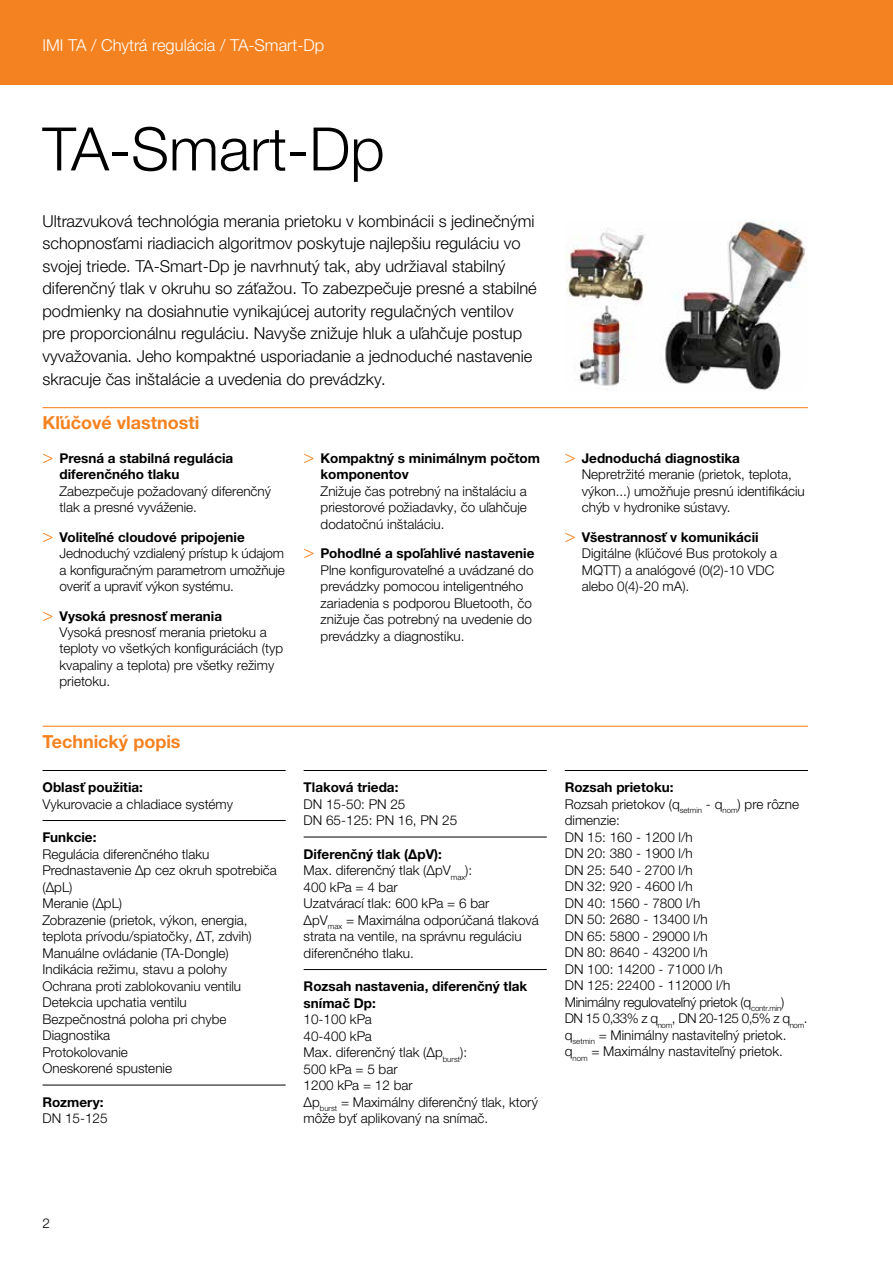
<style>
.page{position:relative;width:893px;height:1263px;background:#fff}
.page>*{position:absolute;margin:0;border:0;box-sizing:border-box;transform-origin:0 0}
.t1{font:300 60px "Helvetica Neue LTW1 G";color:#000}
.t2{font:700 18px "Helvetica Neue LTW1 G";color:#f58220}
.t3{font:300 16.5px/22.5px "Helvetica Neue LTW1 G";color:#000}
.t4{font:300 16.5px "Helvetica Neue LTW1 G";color:#fff}
.t5{font:300 13.5px/16.5px "Helvetica Neue LTW1 G";color:#000}
.t6{font:700 13.5px/16.5px "Helvetica Neue LTW1 G";color:#000}
.s1{font-family:"Helvetica Neue LT Std";font-weight:300;font-size:18px;color:#f58220}
.s2{font-family:"Helvetica Neue LT Std";font-size:18px;color:#f58220}
.s3{font-weight:700}
</style>
<div class="page">
<div style="left:0;top:0;width:893px;height:85px;background:#f58220"></div>
<hr style="left:43px;top:407px;width:765px;height:1px;background:#f58220">
<hr style="left:43px;top:726px;width:765px;height:1px;background:#f58220">
<hr style="left:43px;top:770px;width:243px;height:1px;background:#000">
<hr style="left:43px;top:820px;width:243px;height:1px;background:#000">
<hr style="left:43px;top:1085px;width:243px;height:1px;background:#000">
<hr style="left:304px;top:770px;width:243px;height:1px;background:#000">
<hr style="left:304px;top:837px;width:243px;height:1px;background:#000">
<hr style="left:304px;top:969px;width:243px;height:1px;background:#000">
<hr style="left:565px;top:770px;width:243px;height:1px;background:#000">
<img style="left:566px;top:220px;width:241px;height:171px">
<p class="t4" style="left:43px;top:35px;width:283px">IMI TA / Chytrá regulácia / TA-Smart-Dp</p>
<h1 class="t1" style="left:43px;top:112px;width:344px">TA-Smart-Dp</h1>
<p class="t3" style="left:43px;top:210px;width:496px">Ultrazvuková technológia merania prietoku v kombinácii s jedinečnými schopnosťami riadiacich algoritmov poskytuje najlepšiu reguláciu vo svojej triede. TA-Smart-Dp je navrhnutý tak, aby udržiaval stabilný diferenčný tlak v okruhu so záťažou. To zabezpečuje presné a stabilné podmienky na dosiahnutie vynikajúcej autority regulačných ventilov pre proporcionálnu reguláciu. Navyše znižuje hluk a uľahčuje postup vyvažovania. Jeho kompaktné usporiadanie a jednoduché nastavenie skracuje čas inštalácie a uvedenia do prevádzky.</p>
<h2 class="t2" style="left:43px;top:412px;width:158px">Kľúčové vlastnosti</h2>
<p class="t6" style="left:60px;top:450px;width:175px;text-indent:-17px"><span class="s1">&gt;</span> Presná a stabilná regulácia diferenčného tlaku</p>
<p class="t5" style="left:60px;top:483px;width:213px">Zabezpečuje požadovaný diferenčný tlak a presné vyváženie.</p>
<p class="t5" style="left:60px;top:529px;width:227px;text-indent:-17px"><span class="s2">&gt;</span> <span class="s3">Voliteľné cloudové pripojenie </span>Jednoduchý vzdialený prístup k údajom a konfiguračným parametrom umožňuje overiť a upraviť výkon systému.</p>
<p class="t5" style="left:60px;top:607px;width:225px;text-indent:-17px"><span class="s2">&gt;</span> <span class="s3">Vysoká presnosť merania<br></span>Vysoká presnosť merania prietoku a teploty vo všetkých konfiguráciách (typ kvapaliny a teplota) pre všetky režimy prietoku.</p>
<p class="t6" style="left:321px;top:450px;width:221px;text-indent:-17px"><span class="s1">&gt;</span> Kompaktný s minimálnym počtom komponentov</p>
<p class="t5" style="left:321px;top:483px;width:208px;text-align:justify">Znižuje čas potrebný na inštaláciu a priestorové požiadavky, čo uľahčuje dodatočnú inštaláciu.</p>
<p class="t5" style="left:321px;top:545px;width:215px;text-indent:-17px"><span class="s2">&gt;</span> <span class="s3">Pohodlné a spoľahlivé nastavenie </span>Plne konfigurovateľné a uvádzané do prevádzky pomocou inteligentného zariadenia s podporou Bluetooth, čo znižuje čas potrebný na uvedenie do prevádzky a diagnostiku.</p>
<h2 class="t2" style="left:43px;top:730px;width:140px">Technický popis</h2>
<p class="t6" style="left:43px;top:779px;width:102px">Oblasť použitia:</p>
<p class="t5" style="left:43px;top:795px;width:192px">Vykurovacie a chladiace systémy</p>
<p class="t6" style="left:43px;top:829px;width:55px">Funkcie:</p>
<p class="t5" style="left:43px;top:845px;width:236px">Regulácia diferenčného tlaku<br>Prednastavenie Δp cez okruh spotrebiča (ΔpL)<br>Meranie (ΔpL)<br>Zobrazenie (prietok, výkon, energia, teplota prívodu/spiatočky, ΔT, zdvih)<br>Manuálne ovládanie (TA-Dongle)<br>Indikácia režimu, stavu a polohy<br>Ochrana proti zablokovaniu ventilu<br>Detekcia upchatia ventilu<br>Bezpečnostná poloha pri chybe<br>Diagnostika<br>Protokolovanie<br>Oneskorené spustenie</p>
<p class="t6" style="left:43px;top:1093px;width:62px">Rozmery:</p>
<p class="t5" style="left:43px;top:1110px;width:67px">DN 15-125</p>
<p class="t6" style="left:304px;top:779px;width:96px">Tlaková trieda:</p>
<p class="t5" style="left:304px;top:795px;width:155px">DN 15-50: PN 25<br>DN 65-125: PN 16, PN 25</p>
<p class="t5" style="left:304px;top:845px;width:237px"><span class="s3">Diferenčný tlak (ΔpV):<br></span>Max. diferenčný tlak (ΔpV<sub>max</sub>):<br>400 kPa = 4 bar<br>Uzatvárací tlak: 600 kPa = 6 bar<br>ΔpV<sub>max</sub> = Maximálna odporúčaná tlaková strata na ventile, na správnu reguláciu diferenčného tlaku.</p>
<p class="t6" style="left:304px;top:978px;width:225px">Rozsah nastavenia, diferenčný tlak snímač Dp:</p>
<p class="t5" style="left:304px;top:1011px;width:236px">10-100 kPa<br>40-400 kPa<br>Max. diferenčný tlak (Δp<sub>burst</sub>):<br>500 kPa = 5 bar<br>1200 kPa = 12 bar<br>Δp<sub>burst</sub> = Maximálny diferenčný tlak, ktorý môže byť aplikovaný na snímač.</p>
<p class="t5" style="left:582px;top:450px;width:225px;text-indent:-17px"><span class="s2">&gt;</span> <span class="s3">Jednoduchá diagnostika </span>Nepretržité meranie (prietok, teplota, výkon...) umožňuje presnú identifikáciu chýb v hydronike sústavy.</p>
<p class="t5" style="left:582px;top:529px;width:197px;text-indent:-17px"><span class="s2">&gt;</span> <span class="s3">Všestrannosť v komunikácii<br></span>Digitálne (kľúčové Bus protokoly a<br>MQTT) a analógové (0(2)-10 VDC alebo 0(4)-20 mA).</p>
<p class="t5" style="left:565px;top:779px;width:244px"><span class="s3">Rozsah prietoku:<br></span>Rozsah prietokov (q<sub>setmin</sub> - q<sub>nom</sub>) pre rôzne dimenzie:<br>DN 15: 160 - 1200 l/h<br>DN 20: 380 - 1900 l/h<br>DN 25: 540 - 2700 l/h<br>DN 32: 920 - 4600 l/h<br>DN 40: 1560 - 7800 l/h<br>DN 50: 2680 - 13400 l/h<br>DN 65: 5800 - 29000 l/h<br>DN 80: 8640 - 43200 l/h<br>DN 100: 14200 - 71000 l/h<br>DN 125: 22400 - 112000 l/h<br>Minimálny regulovateľný prietok (q<sub>contr.min</sub>)<br>DN 15 0,33% z q<sub>nom</sub>, DN 20-125 0,5% z q<sub>nom</sub>. q<sub>setmin</sub> = Minimálny nastaviteľný prietok. q<sub>nom</sub> = Maximálny nastaviteľný prietok.</p>
<p class="t5" style="left:43px;top:1215px;width:9px">2</p>
</div>
